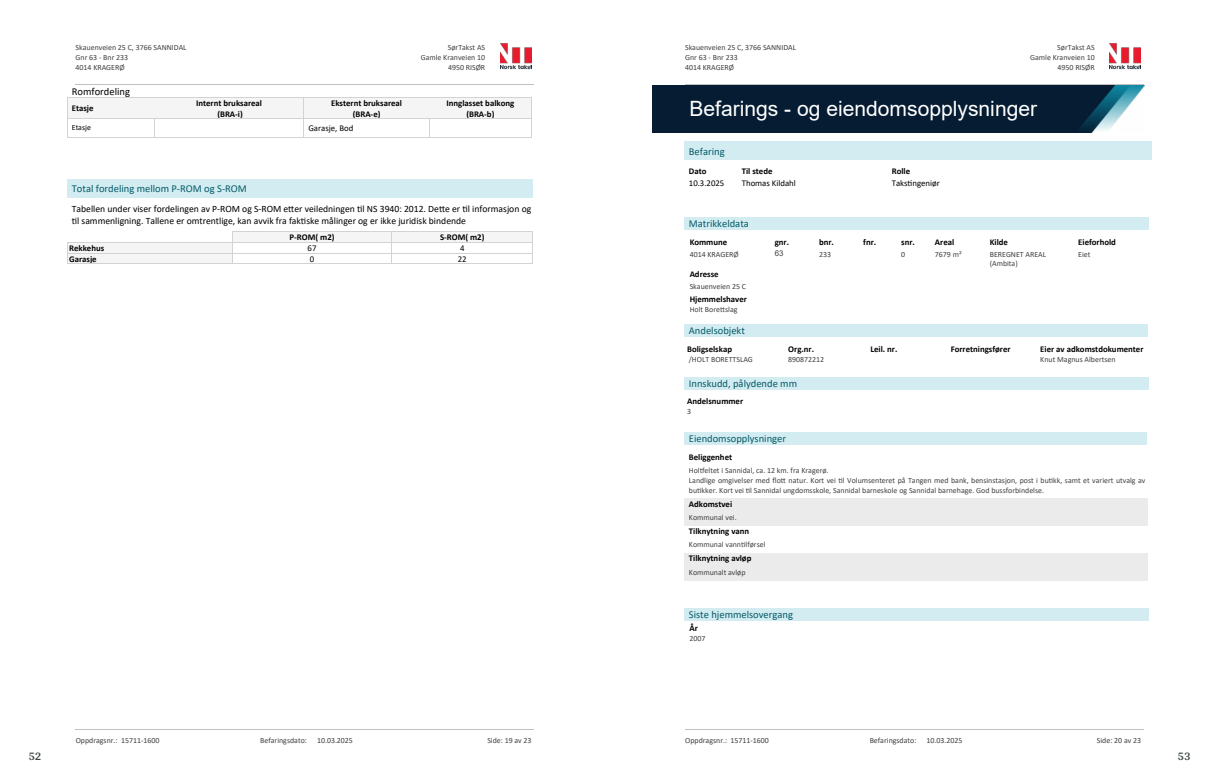
<style>
.page{position:relative;width:1219px;height:782px;background:#fff}
.page>*{position:absolute;margin:0;border:0;box-sizing:border-box;transform-origin:0 0}
.t1{font:21.1px "Arial";color:#fff}
.t2{font:700 12px "Arya";color:#414749}
.t3{font:10.5px "Calibri";color:#065c69}
.t4{font:10.5px "Calibri";color:#000}
.t5{font:9.7px/11.8px "Calibri";color:#000}
.t6{font:700 8.8px/10.7px "Calibri";color:#000;text-align:center}
.t7{font:8.8px "Calibri";color:#000}
.t8{font:7.9px/9.7px "Calibri";color:#404040}
.t9{font:7.9px "Calibri";color:#000}
.t10{font:7.9px "Arial";color:#404040}
</style>
<div class="page">
<div style="left:67px;top:97px;width:87px;height:22px;background:#f5f5f5"></div>
<hr style="left:67px;top:97px;width:87px;height:1px;background:#d3d3d3">
<hr style="left:67px;top:119px;width:87px;height:1px;background:#d3d3d3">
<div style="left:154px;top:97px;width:150px;height:22px;background:#f5f5f5"></div>
<hr style="left:154px;top:97px;width:150px;height:1px;background:#d3d3d3">
<div style="left:304px;top:97px;width:125px;height:22px;background:#f5f5f5"></div>
<hr style="left:304px;top:97px;width:125px;height:1px;background:#d3d3d3">
<div style="left:429px;top:97px;width:103px;height:22px;background:#f5f5f5"></div>
<hr style="left:429px;top:97px;width:103px;height:1px;background:#d3d3d3">
<svg style="left:67px;top:98px;width:1px;height:39px"></svg>
<hr style="left:67px;top:137px;width:87px;height:1px;background:#d3d3d3">
<svg style="left:154px;top:118px;width:1px;height:19px"></svg>
<hr style="left:154px;top:119px;width:150px;height:1px;background:#d3d3d3">
<hr style="left:154px;top:137px;width:150px;height:1px;background:#d3d3d3">
<hr style="left:304px;top:119px;width:125px;height:1px;background:#d3d3d3">
<hr style="left:304px;top:137px;width:125px;height:1px;background:#d3d3d3">
<svg style="left:429px;top:118px;width:1px;height:19px"></svg>
<svg style="left:531px;top:98px;width:1px;height:39px"></svg>
<hr style="left:429px;top:119px;width:103px;height:1px;background:#d3d3d3">
<hr style="left:429px;top:137px;width:103px;height:1px;background:#d3d3d3">
<div style="left:232px;top:231px;width:160px;height:11px;background:#f5f5f5"></div>
<hr style="left:232px;top:231px;width:160px;height:1px;background:#d3d3d3">
<div style="left:392px;top:231px;width:141px;height:11px;background:#f5f5f5"></div>
<hr style="left:392px;top:231px;width:141px;height:1px;background:#d3d3d3">
<div style="left:67px;top:242px;width:165px;height:11px;background:#f5f5f5"></div>
<hr style="left:67px;top:242px;width:165px;height:1px;background:#d3d3d3">
<hr style="left:232px;top:242px;width:160px;height:1px;background:#d3d3d3">
<hr style="left:392px;top:242px;width:141px;height:1px;background:#d3d3d3">
<div style="left:67px;top:253px;width:165px;height:11px;background:#f5f5f5"></div>
<svg style="left:67px;top:243px;width:1px;height:21px"></svg>
<hr style="left:67px;top:253px;width:165px;height:1px;background:#d3d3d3">
<hr style="left:67px;top:264px;width:165px;height:1px;background:#d3d3d3">
<svg style="left:232px;top:232px;width:1px;height:32px"></svg>
<hr style="left:232px;top:253px;width:160px;height:1px;background:#d3d3d3">
<hr style="left:232px;top:264px;width:160px;height:1px;background:#d3d3d3">
<hr style="left:392px;top:253px;width:141px;height:1px;background:#d3d3d3">
<hr style="left:392px;top:264px;width:141px;height:1px;background:#d3d3d3">
<div style="left:67px;top:179px;width:465px;height:19px;background:#d3ecf1"></div>
<img style="left:500px;top:43px;width:31px;height:27px">
<hr style="left:76px;top:84px;width:458px;height:1px;background:#c0c0c0">
<hr style="left:76px;top:729px;width:458px;height:1px;background:#c0c0c0">
<div style="left:684px;top:141px;width:468px;height:19px;background:#d3ecf1"></div>
<div style="left:684px;top:217px;width:465px;height:13px;background:#d3ecf1"></div>
<div style="left:684px;top:498px;width:464px;height:27px;background:#ebebeb"></div>
<div style="left:684px;top:553px;width:464px;height:27px;background:#ebebeb"></div>
<div style="left:684px;top:432px;width:463px;height:13px;background:#d3ecf1"></div>
<div style="left:684px;top:324px;width:464px;height:13px;background:#d3ecf1"></div>
<div style="left:684px;top:376px;width:465px;height:13px;background:#d3ecf1"></div>
<div style="left:684px;top:607px;width:465px;height:13px;background:#d3ecf1"></div>
<img style="left:653px;top:85px;width:492px;height:48px">
<img style="left:1110px;top:43px;width:31px;height:27px">
<hr style="left:685px;top:84px;width:458px;height:1px;background:#c0c0c0">
<hr style="left:685px;top:729px;width:458px;height:1px;background:#c0c0c0">
<p class="t8" style="left:76px;top:43px;width:113px">Skauenveien 25 C, 3766 SANNIDAL<br>Gnr 63 - Bnr 233<br>4014 KRAGERØ</p>
<p class="t8" style="left:448px;top:43px;width:39px">SørTakst AS</p>
<p class="t8" style="left:421px;top:52px;width:66px">Gamle Kranveien 10</p>
<p class="t8" style="left:448px;top:62px;width:39px">4950 RISØR</p>
<h3 class="t4" style="left:72px;top:84px;width:60px">Romfordeling</h3>
<p class="t6" style="left:72px;top:103px;width:23px">Etasje</p>
<p class="t6" style="left:196px;top:97px;width:67px">Internt bruksareal (BRA-i)</p>
<p class="t6" style="left:331px;top:97px;width:72px">Eksternt bruksareal (BRA-e)</p>
<p class="t6" style="left:446px;top:97px;width:69px">Innglasset balkong (BRA-b)</p>
<p class="t9" style="left:72px;top:122px;width:21px">Etasje</p>
<p class="t7" style="left:308px;top:122px;width:47px">Garasje, Bod</p>
<h3 class="t3" style="left:72px;top:181px;width:177px">Total fordeling mellom P-ROM og S-ROM</h3>
<p class="t5" style="left:72px;top:202px;width:461px">Tabellen under viser fordelingen av P-ROM og S-ROM e琀琀er veiledningen 琀椀l NS 3940: 2012. De琀琀e er 琀椀l informasjon og琀椀l sammenligning. Tallene er omtrentlige, kan avvik fra fak琀椀ske målinger og er ikke juridisk bindende</p>
<p class="t6" style="left:290px;top:231px;width:46px">P-ROM( m2)</p>
<p class="t6" style="left:440px;top:231px;width:46px">S-ROM( m2)</p>
<p class="t6" style="left:69px;top:242px;width:37px">Rekkehus</p>
<p class="t7" style="left:308px;top:242px;width:10px">67</p>
<p class="t7" style="left:460px;top:242px;width:6px">4</p>
<p class="t6" style="left:69px;top:253px;width:29px">Garasje</p>
<p class="t7" style="left:310px;top:252px;width:6px">0</p>
<p class="t7" style="left:458px;top:252px;width:10px">22</p>
<h2 class="t2" style="left:28px;top:749px;width:15px">52</h2>
<p class="t8" style="left:76px;top:735px;width:85px">Oppdragsnr.: 15711-1600</p>
<p class="t8" style="left:260px;top:735px;width:48px">Befaringsdato:</p>
<p class="t8" style="left:317px;top:735px;width:37px">10.03.2025</p>
<p class="t8" style="left:487px;top:735px;width:46px">Side: 19 av 23</p>
<p class="t8" style="left:685px;top:43px;width:113px">Skauenveien 25 C, 3766 SANNIDAL<br>Gnr 63 - Bnr 233<br>4014 KRAGERØ</p>
<p class="t8" style="left:1057px;top:43px;width:39px">SørTakst AS</p>
<p class="t8" style="left:1030px;top:52px;width:66px">Gamle Kranveien 10</p>
<p class="t8" style="left:1057px;top:62px;width:39px">4950 RISØR</p>
<h1 class="t1" style="left:689px;top:94px;width:349px">Befarings - og eiendomsopplysninger</h1>
<h3 class="t3" style="left:689px;top:144px;width:37px">Befaring</h3>
<p class="t6" style="left:689px;top:165px;width:19px">Dato</p>
<p class="t6" style="left:742px;top:165px;width:32px">Til stede</p>
<p class="t6" style="left:892px;top:165px;width:20px">Rolle</p>
<p class="t7" style="left:689px;top:177px;width:37px">10.3.2025</p>
<p class="t7" style="left:742px;top:177px;width:56px">Thomas Kildahl</p>
<p class="t7" style="left:892px;top:177px;width:50px">Taks琀椀ngeniør</p>
<h3 class="t3" style="left:689px;top:216px;width:61px">Matrikkeldata</h3>
<p class="t6" style="left:690px;top:236px;width:39px">Kommune</p>
<p class="t8" style="left:690px;top:249px;width:51px">4014 KRAGERØ</p>
<p class="t6" style="left:863px;top:236px;width:14px">fnr.</p>
<p class="t6" style="left:901px;top:236px;width:15px">snr.</p>
<p class="t8" style="left:901px;top:249px;width:6px">0</p>
<p class="t6" style="left:819px;top:236px;width:16px">bnr.</p>
<p class="t8" style="left:819px;top:249px;width:14px">233</p>
<p class="t6" style="left:935px;top:236px;width:21px">Areal</p>
<p class="t8" style="left:935px;top:249px;width:28px">7679 m²</p>
<p class="t6" style="left:775px;top:236px;width:16px">gnr.</p>
<p class="t10" style="left:775px;top:248px;width:10px">63</p>
<p class="t6" style="left:690px;top:268px;width:30px">Adresse</p>
<p class="t8" style="left:690px;top:281px;width:58px">Skauenveien 25 C</p>
<p class="t6" style="left:690px;top:294px;width:59px">Hjemmelshaver</p>
<p class="t8" style="left:690px;top:304px;width:49px">Holt Bore琀琀slag</p>
<h3 class="t3" style="left:689px;top:323px;width:58px">Andelsobjekt</h3>
<p class="t6" style="left:990px;top:236px;width:20px">Kilde</p>
<p class="t8" style="left:990px;top:249px;width:58px">BEREGNET AREAL (Ambita)</p>
<p class="t6" style="left:1078px;top:236px;width:39px">Eieforhold</p>
<p class="t8" style="left:1078px;top:249px;width:14px">Eiet</p>
<p class="t6" style="left:687px;top:343px;width:46px">Boligselskap</p>
<p class="t8" style="left:689px;top:354px;width:66px">/HOLT BORETTSLAG</p>
<p class="t6" style="left:687px;top:395px;width:58px">Andelsnummer</p>
<p class="t8" style="left:687px;top:406px;width:6px">3</p>
<p class="t6" style="left:788px;top:343px;width:27px">Org.nr.</p>
<p class="t8" style="left:788px;top:354px;width:37px">890872212</p>
<h3 class="t3" style="left:689px;top:376px;width:110px">Innskudd, pålydende mm</h3>
<h3 class="t3" style="left:689px;top:431px;width:99px">Eiendomsopplysninger</h3>
<p class="t6" style="left:689px;top:451px;width:45px">Beliggenhet</p>
<p class="t6" style="left:870px;top:343px;width:28px">Leil. nr.</p>
<p class="t6" style="left:951px;top:343px;width:61px">Forretningsfører</p>
<p class="t6" style="left:1040px;top:343px;width:105px">Eier av adkomstdokumenter</p>
<p class="t8" style="left:1040px;top:354px;width:77px">Knut Magnus Albertsen</p>
<p class="t8" style="left:689px;top:465px;width:458px">Hol琀昀eltet i Sannidal, ca. 12 km. fra Kragerø.<br>Landlige omgivelser med 昀氀o琀琀 natur. Kort vei 琀椀l Volumsenteret på Tangen med bank, bensinstasjon, post i bu琀椀kk, samt et variert utvalg av bu琀椀kker. Kort vei 琀椀l Sannidal ungdomsskole, Sannidal barneskole og Sannidal barnehage. God bussforbindelse.</p>
<p class="t6" style="left:689px;top:498px;width:45px">Adkomstvei</p>
<p class="t8" style="left:689px;top:539px;width:78px">Kommunal vann琀椀lførsel</p>
<p class="t8" style="left:689px;top:512px;width:49px">Kommunal vei.</p>
<p class="t6" style="left:689px;top:525px;width:62px">Tilknytning vann</p>
<p class="t8" style="left:689px;top:567px;width:58px">Kommunalt avløp</p>
<p class="t6" style="left:689px;top:553px;width:64px">Tilknytning avløp</p>
<h3 class="t3" style="left:689px;top:606px;width:106px">Siste hjemmelsovergang</h3>
<p class="t6" style="left:689px;top:622px;width:10px">År</p>
<p class="t8" style="left:689px;top:632px;width:18px">2007</p>
<p class="t8" style="left:685px;top:735px;width:85px">Oppdragsnr.: 15711-1600</p>
<p class="t8" style="left:870px;top:735px;width:48px">Befaringsdato:</p>
<p class="t8" style="left:926px;top:735px;width:37px">10.03.2025</p>
<p class="t8" style="left:1097px;top:735px;width:46px">Side: 20 av 23</p>
<h2 class="t2" style="left:1177px;top:749px;width:15px">53</h2>
</div>
